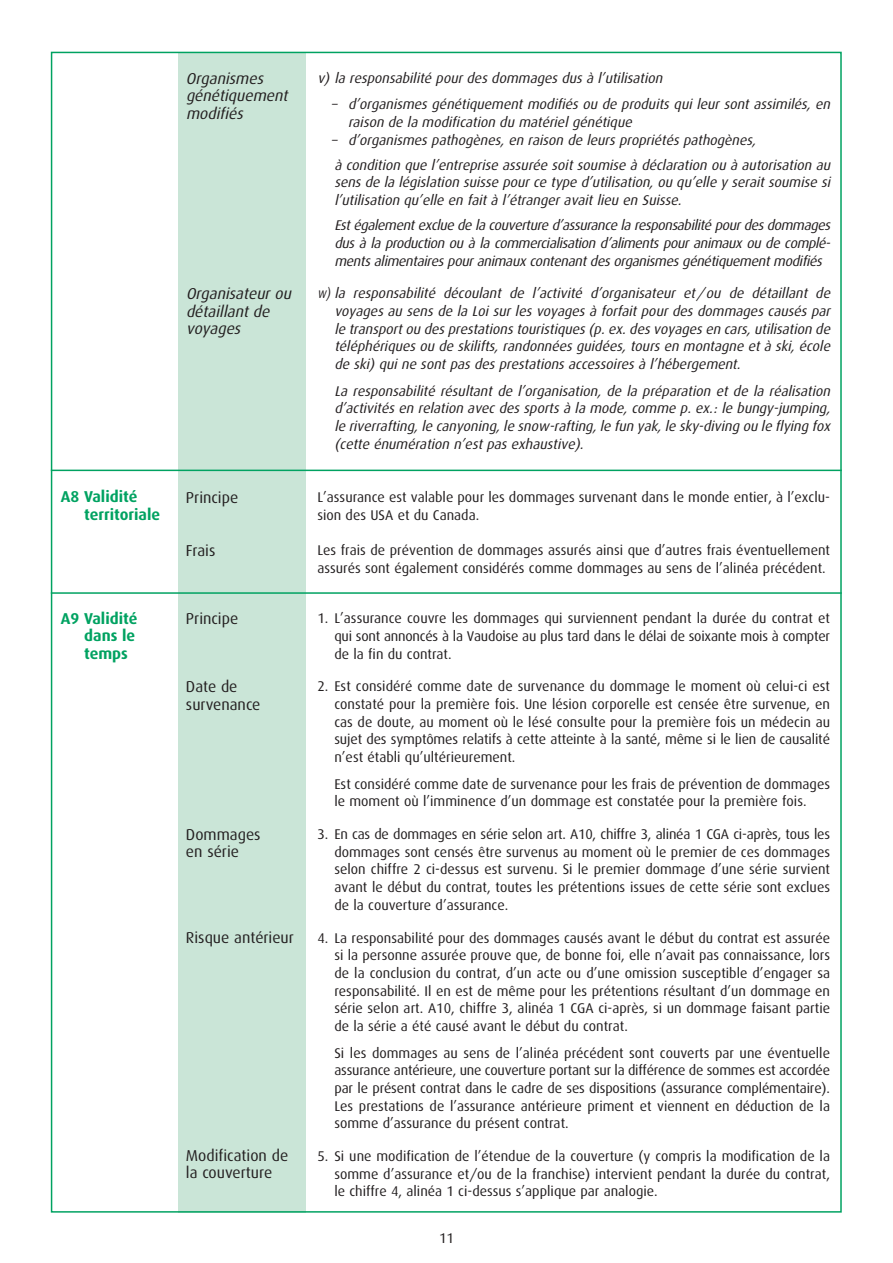
<style>
.page{position:relative;width:893px;height:1263px;background:#fff}
.page>*{position:absolute;margin:0;border:0;box-sizing:border-box;transform-origin:0 0}
.t1{font:15.75px/17.7px "Dax";color:#231f20}
.t2{font:italic 15.75px/17.7px "Dax";color:#231f20}
.t3{font:700 15.75px/17.7px "Dax";color:#00a261}
.t4{font:14.1px/17.7px "Dax";color:#231f20;text-align:justify}
.t5{font:italic 14.1px/17.7px "Dax";color:#231f20}
.t6{font:italic 14.1px/17.7px "Dax";color:#231f20;text-align:justify;scale:.8 1}
</style>
<div class="page">
<div style="left:178px;top:52px;width:128px;height:1160px;background:#cae5d7"></div>
<hr style="left:51px;top:592px;width:791px;height:2px;background:#00a261">
<hr style="left:51px;top:470px;width:791px;height:1px;background:#00a261">
<p class="t3" style="left:84px;top:489px;width:77px;text-indent:-23px">A8 Validité territoriale</p>
<p class="t3" style="left:84px;top:610px;width:55px;text-indent:-23px">A9 Validité dans le temps</p>
<p class="t2" style="left:186px;top:70px;width:106px">Organismes génétiquement modifiés</p>
<p class="t2" style="left:186px;top:286px;width:110px">Organisateur ou détaillant de voyages</p>
<p class="t1" style="left:186px;top:489px;width:54px">Principe</p>
<p class="t1" style="left:186px;top:542px;width:31px">Frais</p>
<p class="t1" style="left:186px;top:610px;width:54px">Principe</p>
<p class="t1" style="left:186px;top:678px;width:76px">Date de survenance</p>
<p class="t1" style="left:186px;top:826px;width:76px">Dommages en série</p>
<p class="t1" style="left:186px;top:930px;width:109px">Risque antérieur</p>
<p class="t1" style="left:186px;top:1147px;width:104px">Modification de la couverture</p>
<p class="t5" style="left:317px;top:70px;width:349px">v) la responsabilité pour des dommages dus à l’utilisation</p>
<p class="t5" style="left:348px;top:96px;width:486px;text-indent:-17px">– d’organismes génétiquement modifiés ou de produits qui leur sont assimilés, en raison de la modification du matériel génétique</p>
<p class="t5" style="left:331px;top:128px;width:503px;line-height:25px">– d’organismes pathogènes, en raison de leurs propriétés pathogènes,<br>à condition que l’entreprise assurée soit soumise à déclaration ou à autorisation au</p>
<p class="t5" style="left:334px;top:175px;width:500px">sens de la législation suisse pour ce type d’utilisation, ou qu’elle y serait soumise si l’utilisation qu’elle en fait à l’étranger avait lieu en Suisse.</p>
<p class="t5" style="left:334px;top:217px;width:500px;text-align:justify">Estégalementexclue de la couverture d’assurance la responsabilité pourdesdommages dus à la production ou à la commercialisation d’aliments pour animaux ou de complé&shy;mentsalimentairespouranimaux contenantdesorganismesgénétiquementmodifiés</p>
<p class="t6" style="left:334px;top:285px;width:625px;text-indent:-17px">w) la responsabilité découlant de l’activité d’organisateur et/ou de détaillant de voyages au sens de la Loi sur les voyages à forfait pour des dommages causés par le transportou des prestations touristiques (p.ex.des voyages en cars,utilisation de téléphériques ou de skilifts, randonnées guidées, tours en montagne et à ski, école de ski) qui ne sont pas des prestations accessoires à l’hébergement.</p>
<p class="t5" style="left:334px;top:383px;width:500px;text-align:justify">La responsabilité résultant de l’organisation, de la préparation et de la réalisation d’activités en relation avec des sports à la mode, comme p. ex.: le bungy-jumping, le riverrafting,le canyoning,le snow-rafting,le fun yak,le sky-diving ou le flying fox (cette énumération n’est pas exhaustive).</p>
<p class="t4" style="left:317px;top:489px;width:514px">L’assurance est valable pour les dommages survenant dans le monde entier, à l’exclu&shy;sion des USA et du Canada.</p>
<p class="t4" style="left:317px;top:542px;width:514px">Les frais de prévention de dommages assurés ainsi que d’autres frais éventuellement assurés sont également considérés comme dommages au sens de l’alinéa précédent.</p>
<p class="t4" style="left:334px;top:610px;width:497px;text-indent:-17px">1. L’assurance couvre les dommages qui surviennent pendant la durée du contrat et qui sont annoncés à la Vaudoise au plus tard dans le délai de soixante mois à compter de la fin du contrat.</p>
<p class="t4" style="left:334px;top:678px;width:497px;text-indent:-17px">2. Est considéré comme date de survenance du dommage le moment où celui-ci est constaté pour la première fois. Une lésion corporelle est censée être survenue, en cas de doute, au moment où le lésé consulte pour la première fois un médecin au sujet des symptômes relatifs à cette atteinte à la santé, même si le lien de causalité n’est établi qu’ultérieurement.</p>
<p class="t4" style="left:334px;top:776px;width:497px">Est considéré comme date de survenance pour les frais de prévention de dommages le moment où l’imminence d’un dommage est constatée pour la première fois.</p>
<p class="t4" style="left:334px;top:826px;width:497px;text-indent:-17px">3. En cas de dommages en série selon art. A10, chiffre 3, alinéa 1 CGA ci-après, tous les dommages sont censés être survenus au moment où le premier de ces dommages selon chiffre 2 ci-dessus est survenu. Si le premier dommage d’une série survient avant le début du contrat, toutes les prétentions issues de cette série sont exclues de la couverture d’assurance.</p>
<p class="t4" style="left:334px;top:930px;width:497px;text-indent:-17px">4. La responsabilité pour des dommages causés avant le début du contrat est assurée si la personne assurée prouve que, de bonne foi, elle n’avait pas connaissance, lors de la conclusion du contrat, d’un acte ou d’une omission susceptible d’engager sa responsabilité. Il en est de même pour les prétentions résultant d’un dommage en série selon art. A10, chiffre 3, alinéa 1 CGA ci-après, si un dommage faisant partie de la série a été causé avant le début du contrat.</p>
<p class="t4" style="left:334px;top:1045px;width:497px">Si les dommages au sens de l’alinéa précédent sont couverts par une éventuelle assurance antérieure, une couverture portant sur la différence de sommes est accordée par le présent contrat dans le cadre de ses dispositions (assurance complémentaire).<br>Les prestations de l’assurance antérieure priment et viennent en déduction de la somme d’assurance du présent contrat.</p>
<p class="t4" style="left:334px;top:1148px;width:497px;text-indent:-17px">5. Si une modification de l’étendue de la couverture (y compris la modification de la somme d’assurance et/ou de la franchise) intervient pendant la durée du contrat, le chiffre 4, alinéa 1 ci-dessus s’applique par analogie.</p>
<p class="t4" style="left:439px;top:1230px;width:16px">11</p>
</div>
